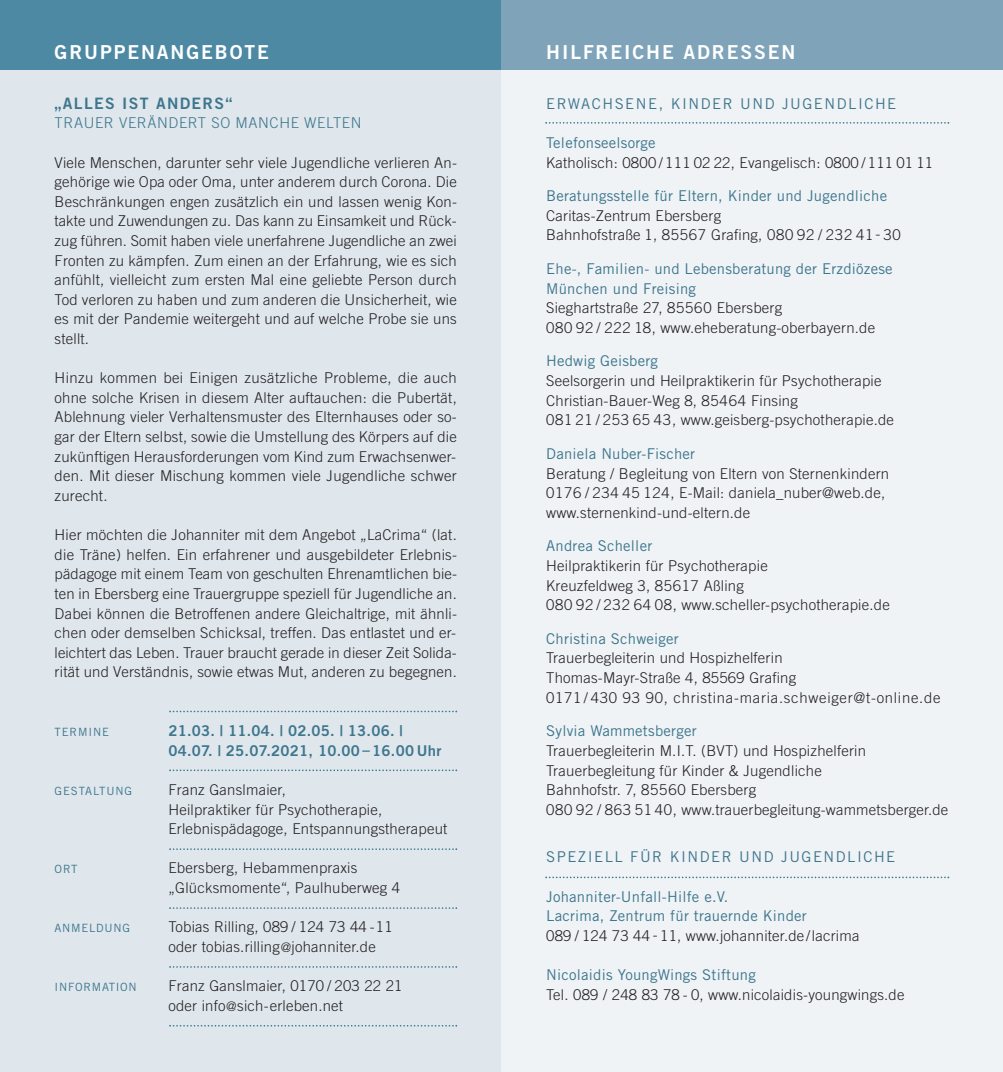
<style>
.page{position:relative;width:1003px;height:1072px;background:#fff}
.page>*{position:absolute;margin:0;border:0;box-sizing:border-box;transform-origin:0 0}
.t1{font:19.25px "Trade Gothic Bold Two";letter-spacing:.1em;color:#fff}
.t2{font:15.75px "Trade Gothic Bold Two";letter-spacing:.085em;color:#3e768d}
.t3{font:300 14.88px/19.6px "Trade Gothic";letter-spacing:.015em;color:#231f20}
.t4{font:14.88px/19.6px "Trade Gothic";letter-spacing:.015em;color:#3e768d}
.t5{font:14.88px "Trade Gothic";letter-spacing:.1em;color:#3e768d}
.t6{font:14.88px/19.6px "Trade Gothic Bold Two";letter-spacing:.015em;color:#3e768d}
.t7{font:300 14.88px "Trade Gothic";letter-spacing:.04em;color:#3e768d}
.t8{font:11.38px "Trade Gothic";letter-spacing:.065em;color:#3e768d}
.s1{font-size:13.12px}
</style>
<div class="page">
<div style="left:0;top:64px;width:501px;height:1007px;background:#dfe7ed"></div>
<div style="left:0;top:0;width:501px;height:69px;background:#4e89a4"></div>
<svg style="left:169px;top:848px;width:288px;height:2px"></svg>
<svg style="left:169px;top:710px;width:288px;height:2px"></svg>
<svg style="left:169px;top:769px;width:288px;height:2px"></svg>
<svg style="left:169px;top:907px;width:288px;height:2px"></svg>
<svg style="left:169px;top:966px;width:288px;height:1px"></svg>
<svg style="left:169px;top:1025px;width:288px;height:1px"></svg>
<div style="left:501px;top:69px;width:501px;height:1002px;background:#eff3f6"></div>
<div style="left:501px;top:0;width:501px;height:69px;background:#7fa3b9"></div>
<svg style="left:545px;top:122px;width:403px;height:2px"></svg>
<svg style="left:545px;top:876px;width:403px;height:2px"></svg>
<p class="t1" style="left:55px;top:45px;width:216px">GRUPPENANGEBOTE</p>
<p class="t2" style="left:55px;top:97px;width:179px">„ALLES IST ANDERS“</p>
<p class="t7" style="left:55px;top:118px;width:308px">TRAUER VERÄNDERT SO MANCHE WELTEN</p>
<p class="t3" style="left:55px;top:154px;width:404px;text-align:justify">Viele Menschen, darunter sehr viele Jugendliche verlieren An&shy;gehörige wie Opa oder Oma, unter anderem durch Corona. Die Beschränkungen engen zusätzlich ein und lassen wenig Kon&shy;takte und Zuwendungen zu. Das kann zu Einsamkeit und Rück&shy;zug führen. Somit haben viele unerfahrene Jugendliche an zwei Fronten zu kämpfen. Zum einen an der Erfahrung, wie es sich anfühlt, vielleicht zum ersten Mal eine geliebte Person durch Tod verloren zu haben und zum anderen die Unsicherheit, wie es mit der Pandemie weitergeht und auf welche Probe sie uns stellt.</p>
<p class="t3" style="left:55px;top:369px;width:403px;text-align:justify">Hinzu kommen bei Einigen zusätzliche Probleme, die auch ohne solche Krisen in diesem Alter auftauchen: die Pubertät, Ablehnung vieler Verhaltensmuster des Elternhauses oder so&shy;gar der Eltern selbst, sowie die Umstellung des Körpers auf die zukünftigen Herausforderungen vom Kind zum Erwachsenwer&shy;den. Mit dieser Mischung kommen viele Jugendliche schwer zurecht.</p>
<p class="t3" style="left:55px;top:526px;width:404px;text-align:justify">Hier möchten die Johanniter mit dem Angebot „LaCrima“ (lat. die Träne) helfen. Ein erfahrener und ausgebildeter Erlebnis&shy;pädagoge mit einem Team von geschulten Ehrenamtlichen bie&shy;ten in Ebersberg eine Trauergruppe speziell für Jugendliche an.<br>Dabei können die Betroffenen andere Gleichaltrige, mit ähnli&shy;chen oder demselben Schicksal, treffen. Das entlastet und er&shy;leichtert das Leben. Trauer braucht gerade in dieser Zeit Solida&shy;rität und Verständnis, sowie etwas Mut, anderen zu begegnen.</p>
<p class="t8" style="left:55px;top:728px;width:56px">TERMINE</p>
<p class="t6" style="left:168px;top:722px;width:274px">21.03. | 11.04. | 02.05. | 13.06. |<br>04.07. | 25.07.2021, 10.00 – 16.00 Uhr</p>
<p class="t8" style="left:55px;top:786px;width:79px">GESTALTUNG</p>
<p class="t3" style="left:168px;top:781px;width:280px">Franz Ganslmaier,<br>Heilpraktiker für Psychotherapie,<br>Erlebnispädagoge, Entspannungstherapeut</p>
<p class="t8" style="left:55px;top:865px;width:24px">ORT</p>
<p class="t3" style="left:168px;top:859px;width:233px">Ebersberg, Hebammenpraxis „Glücksmomente“, Paulhuberweg 4</p>
<p class="t8" style="left:55px;top:924px;width:77px">ANMELDUNG</p>
<p class="t3" style="left:168px;top:918px;width:226px">Tobias Rilling, 089 / 124 73 44 -11 oder tobias.rilling<span class="s1">@</span>johanniter.de</p>
<p class="t8" style="left:55px;top:982px;width:84px">INFORMATION</p>
<p class="t3" style="left:168px;top:977px;width:235px">Franz Ganslmaier, 0170 / 203 22 21 oder info<span class="s1">@</span>sich-erleben.net</p>
<p class="t1" style="left:546px;top:45px;width:251px">HILFREICHE ADRESSEN</p>
<p class="t5" style="left:546px;top:98px;width:351px">ERWACHSENE, KINDER UND JUGENDLICHE</p>
<p class="t4" style="left:546px;top:134px;width:111px">Telefonseelsorge</p>
<p class="t3" style="left:546px;top:154px;width:388px">Katholisch: 0800 / 111 02 22, Evangelisch: 0800 / 111 01 11</p>
<p class="t4" style="left:546px;top:187px;width:342px">Beratungsstelle für Eltern, Kinder und Jugendliche</p>
<p class="t3" style="left:546px;top:207px;width:356px">Caritas-Zentrum Ebersberg<br>Bahnhofstraße 1, 85567 Grafing, 080 92 / 232 41 - 30</p>
<p class="t4" style="left:546px;top:260px;width:348px">Ehe-, Familien- und Lebensberatung der Erzdiözese<br>München und Freising</p>
<p class="t3" style="left:546px;top:299px;width:330px">Sieghartstraße 27, 85560 Ebersberg<br>080 92 / 222 18, www.eheberatung-oberbayern.de</p>
<p class="t4" style="left:546px;top:353px;width:113px">Hedwig Geisberg</p>
<p class="t3" style="left:546px;top:372px;width:349px">Seelsorgerin und Heilpraktikerin für Psychotherapie<br>Christian-Bauer-Weg 8, 85464 Finsing<br>081 21 / 253 65 43, www.geisberg-psychotherapie.de</p>
<p class="t4" style="left:546px;top:445px;width:150px">Daniela Nuber-Fischer</p>
<p class="t3" style="left:546px;top:465px;width:344px">Beratung / Begleitung von Eltern von Sternenkindern<br>0176 / 234 45 124, E-Mail: daniela_nuber@web.de, www.sternenkind-und-eltern.de</p>
<p class="t4" style="left:546px;top:537px;width:108px">Andrea Scheller</p>
<p class="t3" style="left:546px;top:557px;width:345px">Heilpraktikerin für Psychotherapie<br>Kreuzfeldweg 3, 85617 Aßling<br>080 92 / 232 64 08, www.scheller-psychotherapie.de</p>
<p class="t4" style="left:546px;top:630px;width:134px">Christina Schweiger</p>
<p class="t3" style="left:546px;top:649px;width:396px">Trauerbegleiterin und Hospizhelferin<br>Thomas-Mayr-Straße 4, 85569 Grafing<br>0171/ 430 93 90, christina-maria.schweiger@t-online.de</p>
<p class="t4" style="left:546px;top:722px;width:152px">Sylvia Wammetsberger</p>
<p class="t3" style="left:546px;top:742px;width:403px">Trauerbegleiterin M.I.T. (BVT) und Hospizhelferin Trauerbegleitung für Kinder &amp; Jugendliche<br>Bahnhofstr. 7, 85560 Ebersberg<br>080 92 / 863 51 40, www.trauerbegleitung-wammetsberger.de</p>
<p class="t5" style="left:546px;top:851px;width:350px">SPEZIELL FÜR KINDER UND JUGENDLICHE</p>
<p class="t4" style="left:546px;top:887px;width:262px">Johanniter-Unfall-Hilfe e.V.<br>Lacrima, Zentrum für trauernde Kinder</p>
<p class="t3" style="left:546px;top:927px;width:315px">089 / 124 73 44 - 11, www.johanniter.de/lacrima</p>
<p class="t4" style="left:546px;top:966px;width:211px">Nicolaidis YoungWings Stiftung</p>
<p class="t3" style="left:546px;top:985px;width:360px">Tel. 089 / 248 83 78 - 0, www.nicolaidis-youngwings.de</p>
</div>
